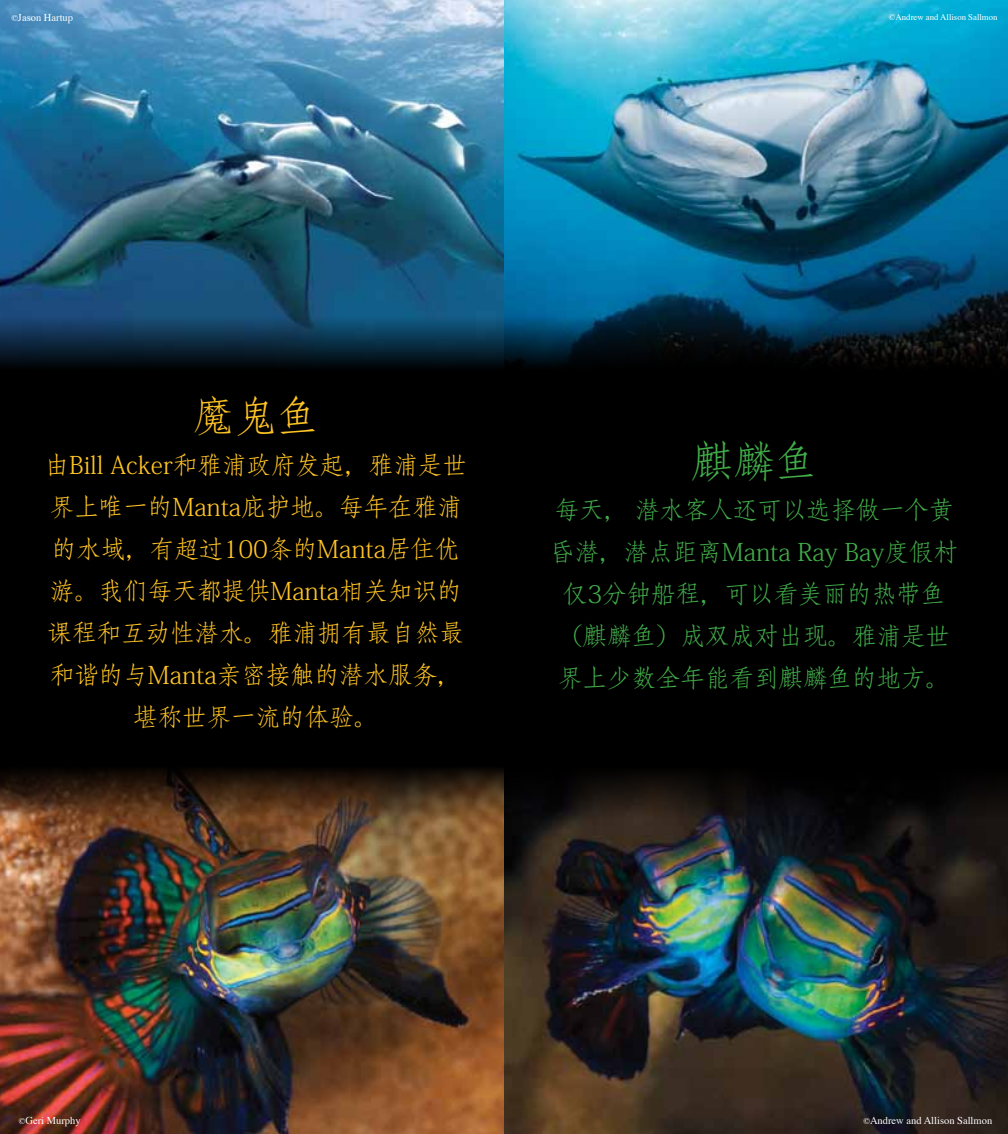
<style>
.page{position:relative;width:1008px;height:1134px;background:#fff}
.page>*{position:absolute;margin:0;border:0;box-sizing:border-box;transform-origin:0 0}
.t1{font:42px "Adobe Fangsong Std";color:#ffc425}
.t2{font:42px "Adobe Fangsong Std";color:#41ad49}
.t3{font:24.5px/42px "Adobe Fangsong Std";color:#ffc425;text-align:center}
.t4{font:24.5px/42px "Adobe Fangsong Std";color:#41ad49;text-align:center}
.t5{font:10.5px "Times";color:#fff}
.t6{font:8.75px "Times";color:#fff}
.s1{font-size:8.75px}
</style>
<div class="page">
<div style="left:504px;top:0;width:504px;height:805px;background:#000"></div>
<img style="left:0;top:819px;width:1008px;height:315px">
<img style="left:504px;top:0;width:504px;height:316px">
<svg style="left:504px;top:774px;width:504px;height:45px;fill:#090808"></svg>
<svg style="left:504px;top:316px;width:504px;height:50px"></svg>
<img style="left:0;top:381px;width:504px;height:556px">
<img style="left:0;top:0;width:504px;height:316px">
<div style="left:0;top:316px;width:504px;height:65px;background:linear-gradient(to bottom,#16527d,#000)"></div>
<svg style="left:0;top:754px;width:504px;height:65px;background:#301f11"></svg>
<p class="t5" style="left:11px;top:8px;width:63px"><span class="s1">©</span>Jason Hartup</p>
<p class="t6" style="left:889px;top:9px;width:110px">©Andrew and Allison Sallmon</p>
<h1 class="t1" style="left:193px;top:390px;width:127px">魔鬼鱼</h1>
<p class="t3" style="left:45px;top:444px;width:424px">由Bill Acker和雅浦政府发起，雅浦是世界上唯一的Manta庇护地。每年在雅浦的水域，有超过100条的Manta居住优游。我们每天都提供Manta相关知识的课程和互动性潜水。雅浦拥有最自然最和谐的与Manta亲密接触的潜水服务，堪称世界一流的体验。</p>
<h1 class="t2" style="left:691px;top:436px;width:127px">麒麟鱼</h1>
<p class="t4" style="left:550px;top:489px;width:409px">每天， 潜水客人还可以选择做一个黄昏潜，潜点距离Manta Ray Bay度假村仅3分钟船程，可以看美丽的热带鱼（麒麟鱼）成双成对出现。雅浦是世界上少数全年能看到麒麟鱼的地方。</p>
<p class="t5" style="left:19px;top:1110px;width:63px"><span class="s1">©</span>Geri Murphy</p>
<p class="t5" style="left:863px;top:1110px;width:130px"><span class="s1">©</span>Andrew and Allison Sallmon</p>
</div>
